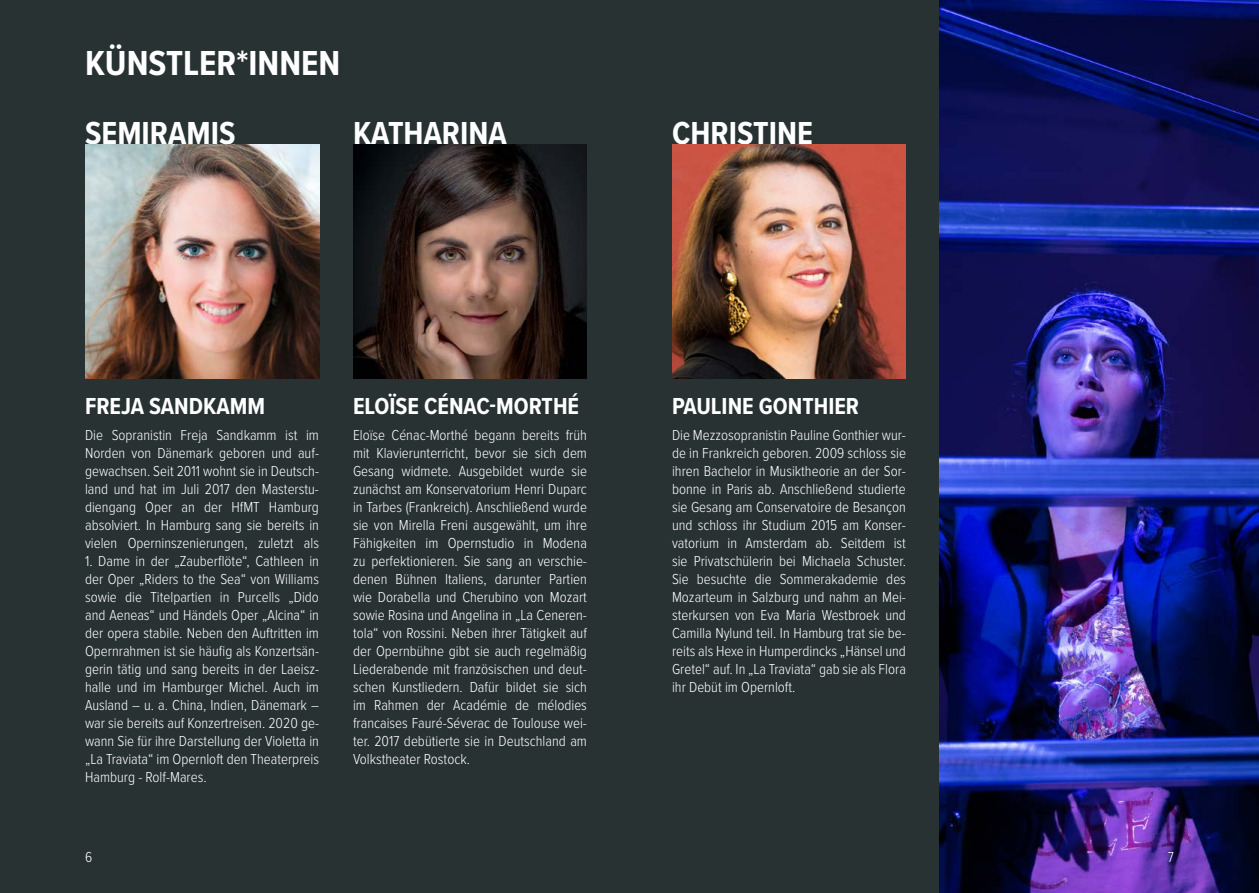
<style>
.page{position:relative;width:1259px;height:893px;background:#fff}
.page>*{position:absolute;margin:0;border:0;box-sizing:border-box;transform-origin:0 0}
.t1{font:700 36px "Proxima Nova Cond";color:#fff}
.t2{font:700 33px "Proxima Nova Cond";color:#fff}
.t3{font:700 24px "Proxima Nova Cond";color:#fff}
.t4{font:300 15px/18px "Proxima Nova Cond";color:#fff;text-align:justify}
</style>
<div class="page">
<div style="left:0;top:0;width:940px;height:893px;background:#283233"></div>
<img style="left:353px;top:145px;width:234px;height:233px">
<img style="left:85px;top:145px;width:234px;height:233px">
<img style="left:672px;top:144px;width:234px;height:234px">
<img style="left:940px;top:0;width:319px;height:893px">
<h1 class="t1" style="left:85px;top:37px;width:257px">KÜNSTLER*INNEN</h1>
<h2 class="t2" style="left:85px;top:109px;width:152px">SEMIRAMIS</h2>
<h2 class="t2" style="left:353px;top:109px;width:155px">KATHARINA</h2>
<h2 class="t2" style="left:672px;top:109px;width:142px">CHRISTINE</h2>
<h3 class="t3" style="left:85px;top:388px;width:181px">FREJA SANDKAMM</h3>
<p class="t4" style="left:85px;top:425px;width:235px">Die Sopranistin Freja Sandkamm ist im Norden von Dänemark geboren und auf&shy;gewachsen. Seit 2011 wohnt sie in Deutsch&shy;land und hat im Juli 2017 den Masterstu&shy;diengang Oper an der HfMT Hamburg absolviert. In Hamburg sang sie bereits in vielen Operninszenierungen, zuletzt als</p>
<p class="t4" style="left:85px;top:551px;width:235px">1. Dame in der „Zauberflöte“, Cathleen in der Oper „Riders to the Sea“ von Williams sowie die Titelpartien in Purcells „Dido and Aeneas“ und Händels Oper „Alcina“ in der opera stabile. Neben den Auftritten im Opernrahmen ist sie häufig als Konzertsän&shy;gerin tätig und sang bereits in der Laeisz&shy;halle und im Hamburger Michel. Auch im Ausland – u. a. China, Indien, Dänemark – war sie bereits auf Konzertreisen. 2020 ge&shy;wann Sie für ihre Darstellung der Violetta in „La Traviata“ im Opernloft den Theaterpreis Hamburg - Rolf-Mares.</p>
<h3 class="t3" style="left:353px;top:388px;width:228px">ELOÏSE CÉNAC-MORTHÉ</h3>
<p class="t4" style="left:353px;top:425px;width:235px">Eloïse Cénac-Morthé begann bereits früh mit Klavierunterricht, bevor sie sich dem Gesang widmete. Ausgebildet wurde sie zunächst am Konservatorium Henri Duparc in Tarbes (Frankreich). Anschließend wurde sie von Mirella Freni ausgewählt, um ihre Fähigkeiten im Opernstudio in Modena zu perfektionieren. Sie sang an verschie&shy;denen Bühnen Italiens, darunter Partien wie Dorabella und Cherubino von Mozart sowie Rosina und Angelina in „La Ceneren&shy;tola“ von Rossini. Neben ihrer Tätigkeit auf der Opernbühne gibt sie auch regelmäßig Liederabende mit französischen und deut&shy;schen Kunstliedern. Dafür bildet sie sich im Rahmen der Académie de mélodies francaises Fauré-Séverac de Toulouse wei&shy;ter. 2017 debütierte sie in Deutschland am Volkstheater Rostock.</p>
<h3 class="t3" style="left:672px;top:388px;width:189px">PAULINE GONTHIER</h3>
<p class="t4" style="left:672px;top:425px;width:235px">Die Mezzosopranistin Pauline Gonthier wur&shy;de in Frankreich geboren. 2009 schloss sie ihren Bachelor in Musiktheorie an der Sor&shy;bonne in Paris ab. Anschließend studierte sie Gesang am Conservatoire de Besançon und schloss ihr Studium 2015 am Konser&shy;vatorium in Amsterdam ab. Seitdem ist sie Privatschülerin bei Michaela Schuster.<br>Sie besuchte die Sommerakademie des Mozarteum in Salzburg und nahm an Mei&shy;sterkursen von Eva Maria Westbroek und Camilla Nylund teil. In Hamburg trat sie be&shy;reits als Hexe in Humperdincks „Hänsel und Gretel“ auf. In „La Traviata“ gab sie als Flora ihr Debüt im Opernloft.</p>
<p class="t4" style="left:85px;top:847px;width:9px">6</p>
<p class="t4" style="left:1167px;top:847px;width:8px">7</p>
</div>
